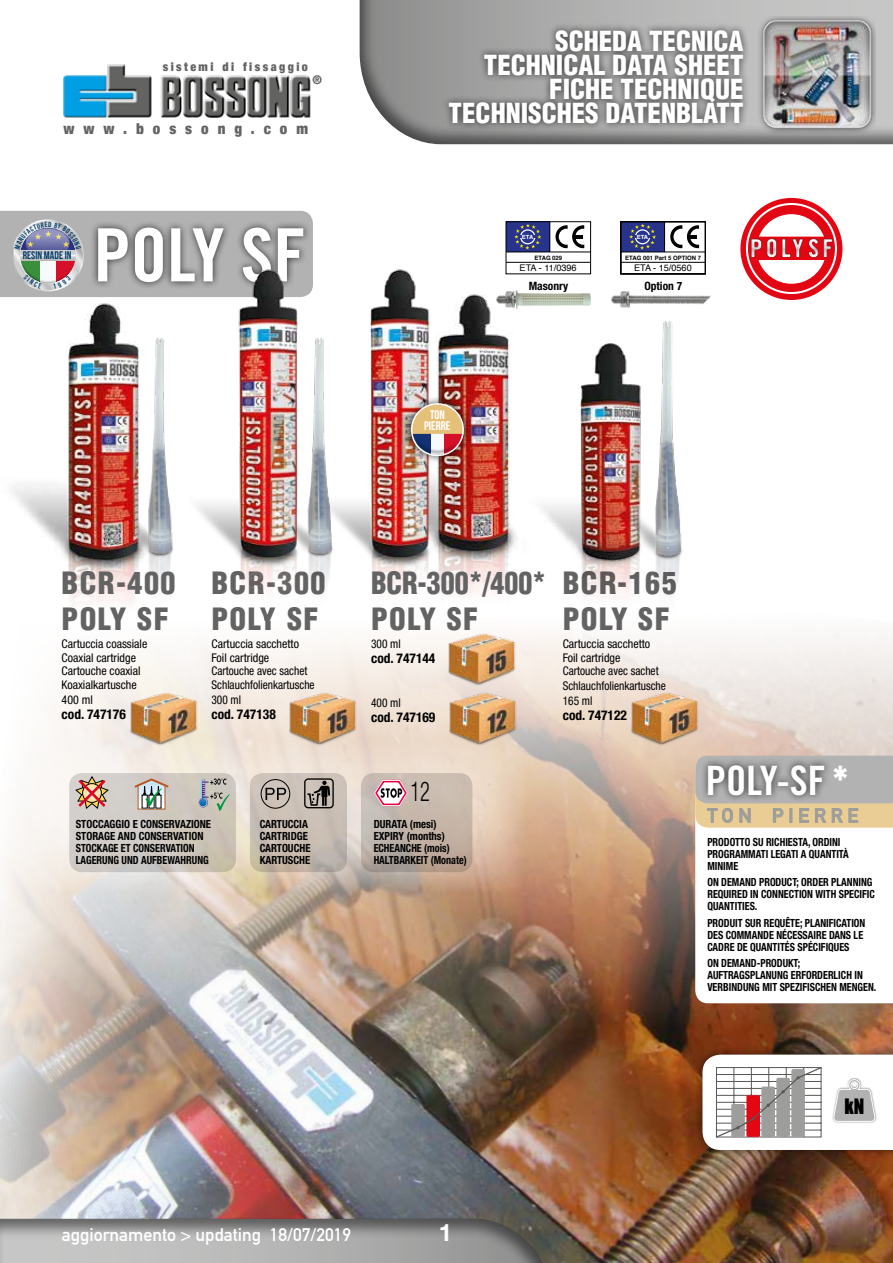
<style>
.page{position:relative;width:893px;height:1263px;background:#fff}
.page>*{position:absolute;margin:0;border:0;box-sizing:border-box;transform-origin:0 0}
.t1{font:73.5px "Trade Gothic Bold Cond Twenty";color:#fff}
.t2{font:40.5px "Trade Gothic Bold Cond Twenty";color:#fff}
.t3{font:900 condensed 30px/36px "Helvetica LT Std";letter-spacing:.05em;color:#646363}
.t4{font:900 condensed 30px/36px "Helvetica LT Std";color:#646363;scale:.93 1}
.t5{font:700 30px "Ford Antenna Cond";color:#fff}
.t6{font:300 condensed 27.15px "Helvetica Neue LT Std";color:#000;scale:.74 1}
.t7{font:900 condensed 27px/24px "Helvetica LT Std";color:#fff;text-align:right}
.t8{font:700 24px "Helvetica Neue LT Std";color:#fff}
.t9{font:19.5px "DIN Mittelschrift";letter-spacing:.25em;color:#9d9d9c}
.t10{font:19.5px "Impact";color:#000}
.t11{font:18px "DIN Mittelschrift";color:#fff}
.t12{font:900 condensed 15px "Helvetica Neue";letter-spacing:.6em;color:#646363}
.t13{font:700 condensed 13.5px "Helvetica Neue LT Std";color:#000}
.t14{font:12.45px/10.4px "Bebas Neue";color:#fff;text-align:center}
.t15{font:condensed 12px/13.5px "Helvetica Neue LT Std";color:#000}
.t16{font:condensed 12px/15px "Helvetica Neue LT Std";color:#000;scale:.95 1}
.t17{font:900 condensed 12px "Helvetica Neue";letter-spacing:.2em;color:#646363}
.t18{font:700 condensed 11.55px "Helvetica Neue LT Std";color:#000}
.t19{font:700 condensed 11.25px/12px "Helvetica Neue LT Std";color:#000;scale:.9 1}
.t20{font:700 condensed 11.25px/12px "Helvetica Neue LT Std";color:#000;scale:.95 1}
.t21{font:11.1px "Bebas Neue";color:#003c68}
.t22{font:9.15px "Helvetica";color:#000}
.t23{font:700 6px "Helvetica";color:#000}
.t24{font:700 5.7px "Helvetica";letter-spacing:-.035em;color:#fff;scale:1.06 1}
</style>
<div class="page">
<img style="left:0;top:1118px;width:893px;height:145px">
<img style="left:0;top:632px;width:893px;height:486px">
<div style="left:359px;top:0;width:534px;height:145px;background:#000;opacity:.5"></div>
<div style="left:442px;top:23px;width:309px;height:109px;background:#000;opacity:.75"></div>
<img style="left:63px;top:64px;width:248px;height:54px">
<img style="left:758px;top:16px;width:117px;height:117px">
<div style="left:0;top:1218px;width:554px;height:45px;background:#000;opacity:.5"></div>
<svg style="left:1px;top:1219px;width:550px;height:44px;background:#9c9c9b"></svg>
<hr style="left:0;top:1218px;width:1px;height:45px;background:#000;opacity:.5">
<img style="left:12px;top:303px;width:161px;height:301px">
<svg style="left:695px;top:828px;width:198px;height:175px"></svg>
<svg style="left:695px;top:756px;width:198px;height:72px;background:#b4ab9a"></svg>
<svg style="left:11px;top:740px;width:515px;height:153px"></svg>
<svg style="left:69px;top:773px;width:167px;height:99px;background:#cec8c1"></svg>
<svg style="left:74px;top:776px;width:36px;height:33px"></svg>
<svg style="left:133px;top:775px;width:37px;height:35px"></svg>
<svg style="left:198px;top:778px;width:32px;height:33px"></svg>
<svg style="left:361px;top:773px;width:111px;height:99px;background:#c0b2a7"></svg>
<svg style="left:374px;top:779px;width:34px;height:28px"></svg>
<svg style="left:250px;top:773px;width:97px;height:99px;background:#c5bab0"></svg>
<div style="left:261px;top:779px;width:29px;height:30px;border:1px solid #000;border-radius:50%"></div>
<svg style="left:266px;top:788px;width:20px;height:12px"></svg>
<div style="left:304px;top:778px;width:30px;height:30px;border:1px solid #000;border-radius:3px"></div>
<svg style="left:307px;top:781px;width:23px;height:25px"></svg>
<svg style="left:740px;top:198px;width:102px;height:102px"></svg>
<img style="left:748px;top:230px;width:87px;height:38px">
<img style="left:439px;top:632px;width:87px;height:56px">
<img style="left:279px;top:688px;width:87px;height:69px">
<img style="left:121px;top:688px;width:87px;height:69px">
<img style="left:439px;top:688px;width:87px;height:69px">
<img style="left:621px;top:688px;width:87px;height:69px">
<img style="left:568px;top:343px;width:42px;height:259px">
<img style="left:610px;top:343px;width:35px;height:259px">
<img style="left:645px;top:321px;width:38px;height:284px">
<img style="left:197px;top:297px;width:124px;height:292px">
<img style="left:486px;top:290px;width:58px;height:304px">
<img style="left:321px;top:269px;width:165px;height:325px">
<div style="left:621px;top:222px;width:44px;height:30px;background:#28348b"></div>
<svg style="left:629px;top:224px;width:27px;height:26px"></svg>
<svg style="left:670px;top:225px;width:29px;height:23px"></svg>
<div style="left:620px;top:221px;width:86px;height:53px;border:1px solid #000"></div>
<hr style="left:621px;top:252px;width:84px;height:1px;background:#000">
<hr style="left:621px;top:262px;width:84px;height:1px;background:#000">
<hr style="left:664px;top:222px;width:1px;height:30px;background:#000">
<img style="left:611px;top:291px;width:100px;height:17px">
<div style="left:506px;top:222px;width:44px;height:30px;background:#28348b"></div>
<svg style="left:514px;top:224px;width:27px;height:26px"></svg>
<svg style="left:555px;top:225px;width:29px;height:23px"></svg>
<div style="left:506px;top:221px;width:85px;height:53px;border:1px solid #000"></div>
<hr style="left:506px;top:252px;width:85px;height:1px;background:#000">
<hr style="left:506px;top:262px;width:85px;height:1px;background:#000">
<hr style="left:549px;top:222px;width:1px;height:30px;background:#000">
<img style="left:496px;top:291px;width:20px;height:17px">
<img style="left:516px;top:290px;width:75px;height:20px">
<div style="left:403px;top:395px;width:69px;height:69px;background:#000;opacity:.75"></div>
<img style="left:408px;top:403px;width:59px;height:54px">
<div style="left:694px;top:1046px;width:199px;height:112px;background:#000;opacity:.5"></div>
<svg style="left:702px;top:1054px;width:191px;height:96px"></svg>
<svg style="left:0;top:211px;width:313px;height:86px;background:#999798"></svg>
<p class="t17" style="left:163px;top:56px;width:147px">sistemi di fissaggio</p>
<p class="t17" style="left:313px;top:69px;width:11px">®</p>
<h3 class="t12" style="left:63px;top:116px;width:246px">www.bossong.com</h3>
<p class="t21" style="left:23px;top:249px;width:50px">RESIN MADE IN</p>
<h1 class="t1" style="left:94px;top:210px;width:214px">POLY SF</h1>
<h3 class="t7" style="left:449px;top:29px;width:296px">SCHEDA TECNICA<br>TECHNICAL DATA SHEET<br>FICHE TECHNIQUE<br>TECHNISCHES DATENBLATT</h3>
<p class="t14" style="left:424px;top:409px;width:28px">TON<br>PIERRE</p>
<p class="t24" style="left:522px;top:232px;width:12px">ETA</p>
<p class="t22" style="left:520px;top:261px;width:59px">ETA - 11/0396</p>
<p class="t23" style="left:534px;top:253px;width:29px">ETAG 029</p>
<p class="t24" style="left:637px;top:232px;width:12px">ETA</p>
<p class="t22" style="left:634px;top:261px;width:59px">ETA - 15/0560</p>
<p class="t23" style="left:625px;top:253px;width:77px">ETAG 001 Part 5 OPTION 7</p>
<p class="t18" style="left:529px;top:279px;width:41px">Masonry</p>
<p class="t18" style="left:644px;top:279px;width:39px">Option 7</p>
<h3 class="t3" style="left:62px;top:565px;width:116px">BCR-400<br>POLY SF</h3>
<p class="t15" style="left:62px;top:637px;width:87px">Cartuccia coassiale<br>Coaxial cartridge<br>Cartouche coaxial<br>Koaxialkartusche</p>
<p class="t15" style="left:62px;top:692px;width:33px">400 ml</p>
<p class="t13" style="left:62px;top:705px;width:66px">cod. 747176</p>
<h3 class="t3" style="left:211px;top:565px;width:116px">BCR-300<br>POLY SF</h3>
<p class="t15" style="left:211px;top:637px;width:105px">Cartuccia sacchetto<br>Foil cartridge<br>Cartouche avec sachet<br>Schlauchfolienkartusche</p>
<p class="t16" style="left:211px;top:692px;width:33px">300 ml</p>
<p class="t13" style="left:211px;top:705px;width:66px">cod. 747138</p>
<p class="t20" style="left:76px;top:818px;width:144px">STOCCAGGIO E CONSERVAZIONE<br>STORAGE AND CONSERVATION<br>STOCKAGE ET CONSERVATION<br>LAGERUNG UND AUFBEWAHRUNG</p>
<p class="t20" style="left:260px;top:818px;width:55px">CARTUCCIA<br>CARTRIDGE<br>CARTOUCHE<br>KARTUSCHE</p>
<h3 class="t4" style="left:371px;top:565px;width:190px">BCR-300*/400*<br>POLY SF</h3>
<p class="t16" style="left:371px;top:636px;width:33px">300 ml</p>
<p class="t13" style="left:371px;top:650px;width:66px">cod. 747144</p>
<p class="t16" style="left:371px;top:695px;width:33px">400 ml</p>
<p class="t13" style="left:371px;top:709px;width:66px">cod. 747169</p>
<h3 class="t3" style="left:563px;top:565px;width:116px">BCR-165<br>POLY SF</h3>
<p class="t15" style="left:563px;top:637px;width:97px">Cartuccia sacchetto<br>Foil cartridge<br>Cartouche avec sachet</p>
<p class="t16" style="left:563px;top:678px;width:110px">Schlauchfolienkartusche<br>165 ml</p>
<p class="t13" style="left:563px;top:707px;width:66px">cod. 747122</p>
<h3 class="t6" style="left:410px;top:776px;width:28px">12</h3>
<p class="t20" style="left:374px;top:818px;width:100px">DURATA (mesi)<br>EXPIRY (months)<br>ECHEANCHE (mois)<br>HALTBARKEIT (Monate)</p>
<h2 class="t2" style="left:706px;top:756px;width:121px">POLY-SF</h2>
<h3 class="t9" style="left:707px;top:804px;width:152px">TON PIERRE</h3>
<h3 class="t5" style="left:832px;top:751px;width:17px">*</h3>
<p class="t19" style="left:707px;top:836px;width:159px">PRODOTTO SU RICHIESTA, ORDINI<br>PROGRAMMATI LEGATI A QUANTITÀ<br>MINIME</p>
<p class="t19" style="left:707px;top:876px;width:188px">ON DEMAND PRODUCT; ORDER PLANNING<br>REQUIRED IN CONNECTION WITH SPECIFIC<br>QUANTITIES.</p>
<p class="t19" style="left:707px;top:916px;width:177px">PRODUIT SUR REQUÊTE; PLANIFICATION<br>DES COMMANDE NÉCESSAIRE DANS LE<br>CADRE DE QUANTITÉS SPÉCIFIQUES</p>
<p class="t19" style="left:707px;top:957px;width:189px">ON DEMAND-PRODUKT;<br>AUFTRAGSPLANUNG ERFORDERLICH IN<br>VERBINDUNG MIT SPEZIFISCHEN MENGEN.</p>
<h3 class="t10" style="left:844px;top:1091px;width:21px">kN</h3>
<h3 class="t11" style="left:62px;top:1224px;width:291px">aggiornamento &gt; updating 18/07/2019</h3>
<h3 class="t8" style="left:439px;top:1217px;width:15px">1</h3>
</div>
